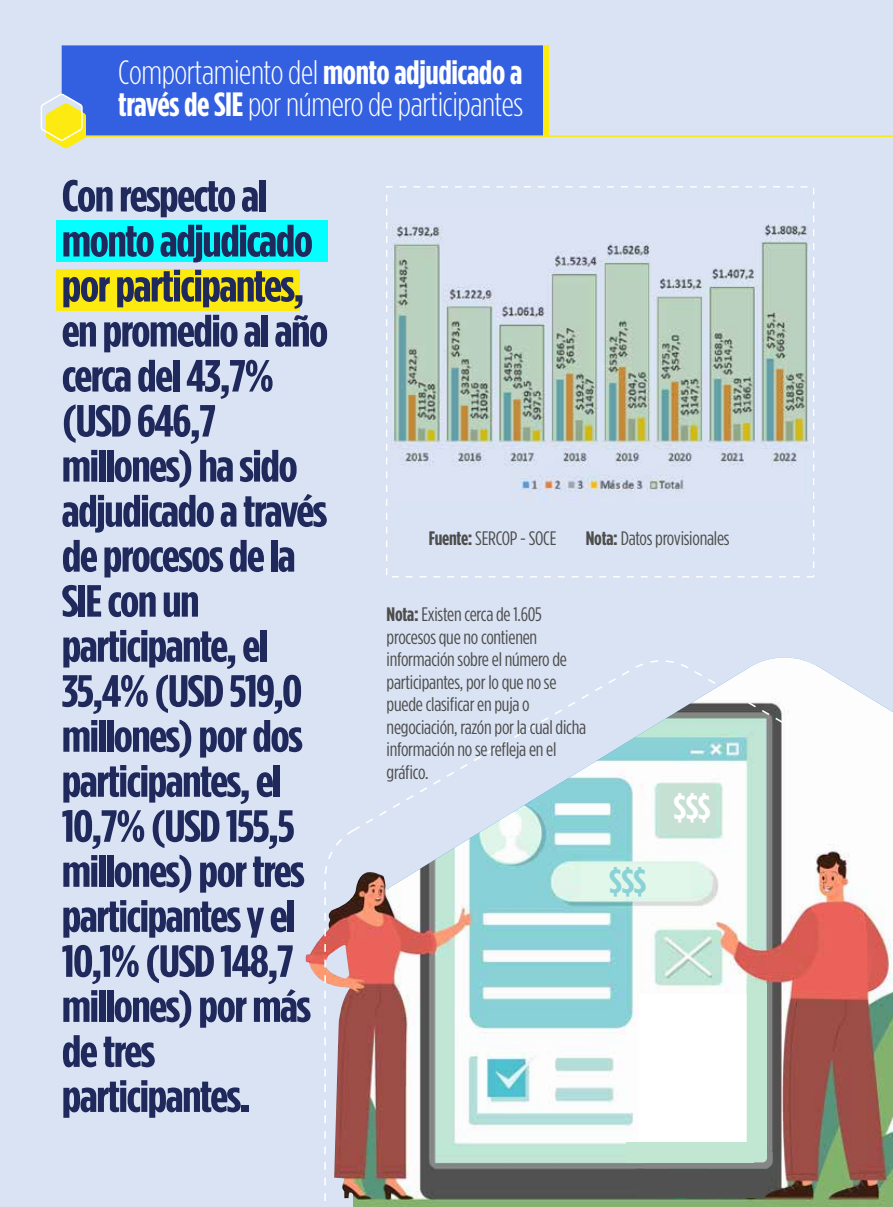
<style>
.page{position:relative;width:893px;height:1207px;background:#fff}
.page>*{position:absolute;margin:0;border:0;box-sizing:border-box;transform-origin:0 0}
.t1{font:700 45px/45px "Gotham Cond";letter-spacing:-.03em;color:#20295c;scale:1.14 1}
.t2{font:300 33.6px/32.1px "Gotham Cond";letter-spacing:-.01em;color:#fff;scale:1.05 1}
.t3{font:700 33.6px "Gotham Cond";color:#8ad2d7;scale:1.14 1}
.t4{font:700 33.6px "Gotham Cond";color:#fff;scale:1.14 1}
.t5{font:19.5px/22.5px "Gotham Cond";letter-spacing:-.01em;color:#4d4d4c;scale:1.05 1}
.s1{font-weight:700}
</style>
<div class="page">
<div style="left:0;top:0;width:893px;height:1206px;background:#dae3f4"></div>
<div style="left:62px;top:45px;width:482px;height:90px;background:#3360e0"></div>
<hr style="left:72px;top:135px;width:821px;height:2px;background:#fcea10">
<svg style="left:40px;top:92px;width:46px;height:56px"></svg>
<div style="left:544px;top:45px;width:5px;height:91px;background:#fcea10"></div>
<div style="left:57px;top:220px;width:271px;height:42px;background:#03ffff"></div>
<div style="left:57px;top:269px;width:243px;height:42px;background:#fcea10"></div>
<div style="left:386px;top:186px;width:428px;height:391px;background:#dae3f4;border:1px dashed #fff"></div>
<img style="left:392px;top:224px;width:418px;height:277px">
<img style="left:305px;top:934px;width:19px;height:48px">
<svg style="left:324px;top:657px;width:569px;height:549px"></svg>
<p class="t2" style="left:118px;top:56px;width:387px">Comportamiento del <span class="s1">monto adjudicado a través de SIE</span> por número de participantes</p>
<p class="t1" style="left:62px;top:173px;width:235px">Con respecto al monto adjudicado por participantes, en promedio al año cerca del 43,7% (USD 646,7 millones) ha sido adjudicado a través de procesos de la<br>SIE con un participante, el<br>35,4% (USD 519,0 millones) por dos participantes, el<br>10,7% (USD 155,5 millones) por tres participantes y el<br>10,1% (USD 148,7 millones) por más de tres participantes.</p>
<p class="t5" style="left:429px;top:526px;width:123px"><span class="s1">Fuente:</span> SERCOP - SOCE</p>
<p class="t5" style="left:586px;top:526px;width:138px"><span class="s1">Nota:</span> Datos provisionales</p>
<p class="t5" style="left:387px;top:603px;width:191px"><span class="s1">Nota:</span> Existen cerca de 1.605 procesos que no contienen información sobre el número de participantes, por lo que no se puede clasificar en puja o negociación, razón por la cual dicha información no se refleja en el gráfico.</p>
<p class="t3" style="left:609px;top:861px;width:35px">$$$</p>
<p class="t4" style="left:673px;top:787px;width:35px">$$$</p>
</div>
